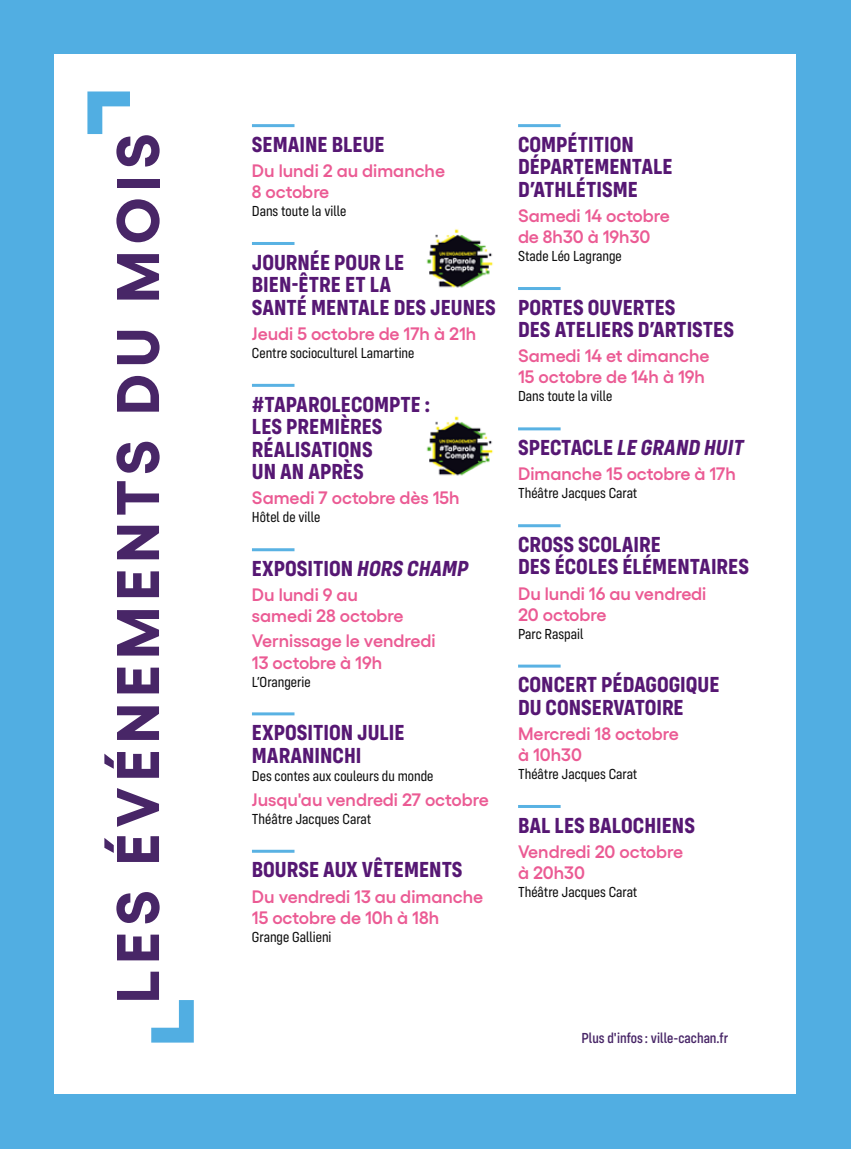
<style>
.page{position:relative;width:851px;height:1149px;background:#fff}
.page>*{position:absolute;margin:0;border:0;box-sizing:border-box;transform-origin:0 0}
.t1{font:700 60px "Gellix";letter-spacing:.11em;color:#482667}
.t2{font:700 22.5px/22.5px "Config Condensed";color:#4d0b6c}
.t3{font:italic 700 22.5px "Config Condensed";color:#4d0b6c}
.t4{font:600 18px/21px "Gellix";color:#ea528e}
.t5{font:15px "Config Condensed";color:#000}
.t6{font:500 15px "Config Condensed";color:#482667}
.s1{font-style:italic}
.s2{font-style:normal}
</style>
<div class="page">
<div style="left:0;top:0;width:850px;height:1148px;background:#51aee2"></div>
<div style="left:55px;top:55px;width:741px;height:1038px;background:#fff"></div>
<hr style="left:252px;top:124px;width:42px;height:3px;background:#51aee2">
<hr style="left:252px;top:242px;width:42px;height:3px;background:#51aee2">
<hr style="left:252px;top:384px;width:42px;height:3px;background:#51aee2">
<hr style="left:252px;top:548px;width:42px;height:3px;background:#51aee2">
<hr style="left:252px;top:712px;width:42px;height:3px;background:#51aee2">
<hr style="left:252px;top:849px;width:42px;height:3px;background:#51aee2">
<hr style="left:518px;top:124px;width:42px;height:3px;background:#51aee2">
<hr style="left:518px;top:287px;width:42px;height:3px;background:#51aee2">
<hr style="left:518px;top:427px;width:42px;height:3px;background:#51aee2">
<hr style="left:518px;top:524px;width:42px;height:3px;background:#51aee2">
<hr style="left:518px;top:664px;width:42px;height:3px;background:#51aee2">
<hr style="left:518px;top:804px;width:42px;height:3px;background:#51aee2">
<svg style="left:87px;top:91px;width:43px;height:43px"></svg>
<svg style="left:151px;top:1000px;width:43px;height:42px"></svg>
<img style="left:426px;top:416px;width:67px;height:60px">
<img style="left:426px;top:229px;width:67px;height:59px">
<h1 class="t1" style="left:89px;top:1002px;width:871px;rotate:-90deg">LES ÉVÉNEMENTS DU MOIS</h1>
<p class="t2" style="left:252px;top:133px;width:134px">SEMAINE BLEUE</p>
<p class="t4" style="left:252px;top:158px;width:195px">Du lundi 2 au dimanche<br>8 octobre</p>
<p class="t5" style="left:252px;top:203px;width:96px">Dans toute la ville</p>
<p class="t2" style="left:252px;top:250px;width:245px">JOURNÉE POUR LE<br>BIEN-ÊTRE ET LA<br>SANTÉ MENTALE DES JEUNES</p>
<p class="t4" style="left:252px;top:321px;width:226px">Jeudi 5 octobre de 17h à 21h</p>
<p class="t5" style="left:252px;top:344px;width:164px">Centre socioculturel Lamartine</p>
<p class="t2" style="left:252px;top:392px;width:180px">#TAPAROLECOMPTE :<br>LES PREMIÈRES<br>RÉALISATIONS<br>UN AN APRÈS</p>
<p class="t4" style="left:252px;top:485px;width:209px">Samedi 7 octobre dès 15h</p>
<p class="t5" style="left:252px;top:509px;width:70px">Hôtel de ville</p>
<p class="t2" style="left:252px;top:556px;width:218px">EXPOSITION <span class="s1">HORS CHAMP</span></p>
<p class="t4" style="left:252px;top:582px;width:153px">Du lundi 9 au samedi 28 octobre</p>
<p class="t4" style="left:252px;top:628px;width:185px">Vernissage le vendredi<br>13 octobre à 19h</p>
<p class="t5" style="left:252px;top:673px;width:60px">L’Orangerie</p>
<p class="t2" style="left:252px;top:721px;width:154px">EXPOSITION JULIE<br>MARANINCHI</p>
<p class="t5" style="left:252px;top:767px;width:183px">Des contes aux couleurs du monde</p>
<p class="t4" style="left:252px;top:786px;width:238px">Jusqu'au vendredi 27 octobre</p>
<p class="t5" style="left:252px;top:810px;width:121px">Théâtre Jacques Carat</p>
<p class="t2" style="left:252px;top:858px;width:212px">BOURSE AUX VÊTEMENTS</p>
<p class="t4" style="left:252px;top:883px;width:233px">Du vendredi 13 au dimanche<br>15 octobre de 10h à 18h</p>
<p class="t5" style="left:252px;top:928px;width:81px">Grange Gallieni</p>
<p class="t2" style="left:518px;top:133px;width:156px">COMPÉTITION<br>DÉPARTEMENTALE<br>D’ATHLÉTISME</p>
<p class="t4" style="left:518px;top:203px;width:153px">Samedi 14 octobre de 8h30 à 19h30</p>
<p class="t5" style="left:518px;top:248px;width:105px">Stade Léo Lagrange</p>
<p class="t2" style="left:518px;top:295px;width:217px">PORTES OUVERTES<br>DES ATELIERS D’ARTISTES</p>
<p class="t4" style="left:518px;top:343px;width:193px">Samedi 14 et dimanche<br>15 octobre de 14h à 19h</p>
<p class="t5" style="left:518px;top:388px;width:96px">Dans toute la ville</p>
<p class="t3" style="left:518px;top:434px;width:227px"><span class="s2">SPECTACLE</span> LE GRAND HUIT</p>
<p class="t4" style="left:518px;top:461px;width:219px">Dimanche 15 octobre à 17h</p>
<p class="t5" style="left:518px;top:485px;width:121px">Théâtre Jacques Carat</p>
<p class="t2" style="left:518px;top:532px;width:232px">CROSS SCOLAIRE<br>DES ÉCOLES ÉLÉMENTAIRES</p>
<p class="t4" style="left:518px;top:580px;width:190px">Du lundi 16 au vendredi<br>20 octobre</p>
<p class="t5" style="left:518px;top:625px;width:67px">Parc Raspail</p>
<p class="t2" style="left:518px;top:673px;width:203px">CONCERT PÉDAGOGIQUE<br>DU CONSERVATOIRE</p>
<p class="t4" style="left:518px;top:721px;width:162px">Mercredi 18 octobre à 10h30</p>
<p class="t5" style="left:518px;top:765px;width:121px">Théâtre Jacques Carat</p>
<p class="t2" style="left:518px;top:813px;width:178px">BAL LES BALOCHIENS</p>
<p class="t4" style="left:518px;top:838px;width:167px">Vendredi 20 octobre à 20h30</p>
<p class="t5" style="left:518px;top:883px;width:121px">Théâtre Jacques Carat</p>
<p class="t6" style="left:581px;top:1028px;width:148px">Plus d'infos: ville-cachan.fr</p>
</div>
